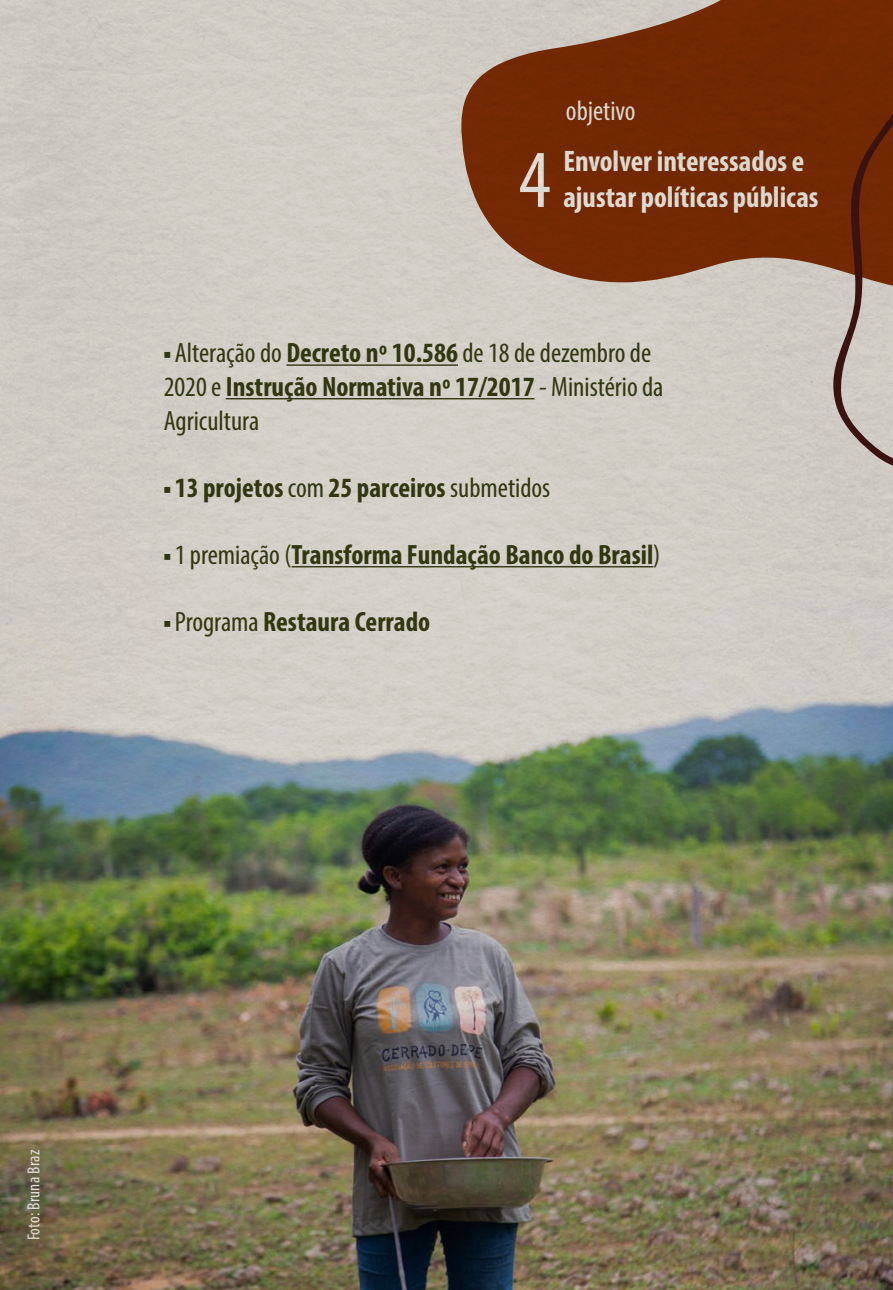
<style>
.page{position:relative;width:893px;height:1290px;background:#fff}
.page>*{position:absolute;margin:0;border:0;box-sizing:border-box;transform-origin:0 0}
.t1{font:condensed 82.77px "Myriad Pro";color:#fff}
.t2{font:700 condensed 29.75px/35.7px "Myriad Pro";color:#fff}
.t3{font:700 condensed 28px "Myriad Pro";color:#384013}
.t4{font:condensed 28px/33.6px "Myriad Pro";color:#384013}
.t5{font:condensed 28px "Myriad Pro";color:#fff}
.t6{font:condensed 17.5px "Myriad Pro";letter-spacing:.01em;color:#fff}
.s1{font-family:"Akzid Grtsk Next";font-weight:700;font-stretch:normal;font-size:24.5px}
.s2{font-weight:700}
.s3{font-family:"Akzid Grtsk Next";font-stretch:normal;font-size:24.5px}
.s4{font-weight:400}
</style>
<div class="page">
<img style="left:0;top:0;width:893px;height:1290px">
<svg style="left:461px;top:0;width:432px;height:290px;fill:#732904"></svg>
<hr style="left:286px;top:364px;width:172px;height:2px;background:#384013">
<hr style="left:226px;top:398px;width:309px;height:1px;background:#384013">
<hr style="left:291px;top:566px;width:362px;height:1px;background:#384013">
<svg style="left:832px;top:9px;width:61px;height:461px"></svg>
<p class="t5" style="left:566px;top:93px;width:71px">objetivo</p>
<h1 class="t1" style="left:519px;top:129px;width:33px">4</h1>
<p class="t2" style="left:563px;top:143px;width:257px">Envolver interessados e ajustar políticas públicas</p>
<p class="t4" style="left:164px;top:336px;width:501px"><span class="s1">•</span> Alteração do <span class="s2">Decreto nº 10.586</span> de 18 de dezembro de<br>2020 e <span class="s2">Instrução Normativa nº 17/2017</span> - Ministério da<br>Agricultura</p>
<p class="t3" style="left:164px;top:470px;width:388px"><span class="s3">•</span> 13 projetos <span class="s4">com</span> 25 parceiros <span class="s4">submetidos</span></p>
<p class="t3" style="left:164px;top:537px;width:498px"><span class="s3">•</span> <span class="s4">1 premiação (</span>Transforma Fundação Banco do Brasil<span class="s4">)</span></p>
<p class="t3" style="left:164px;top:604px;width:268px"><span class="s3">•</span> <span class="s4">Programa</span> Restaura Cerrado</p>
<p class="t6" style="left:23px;top:1240px;width:92px;rotate:-90deg">Foto: Bruna Braz</p>
</div>
